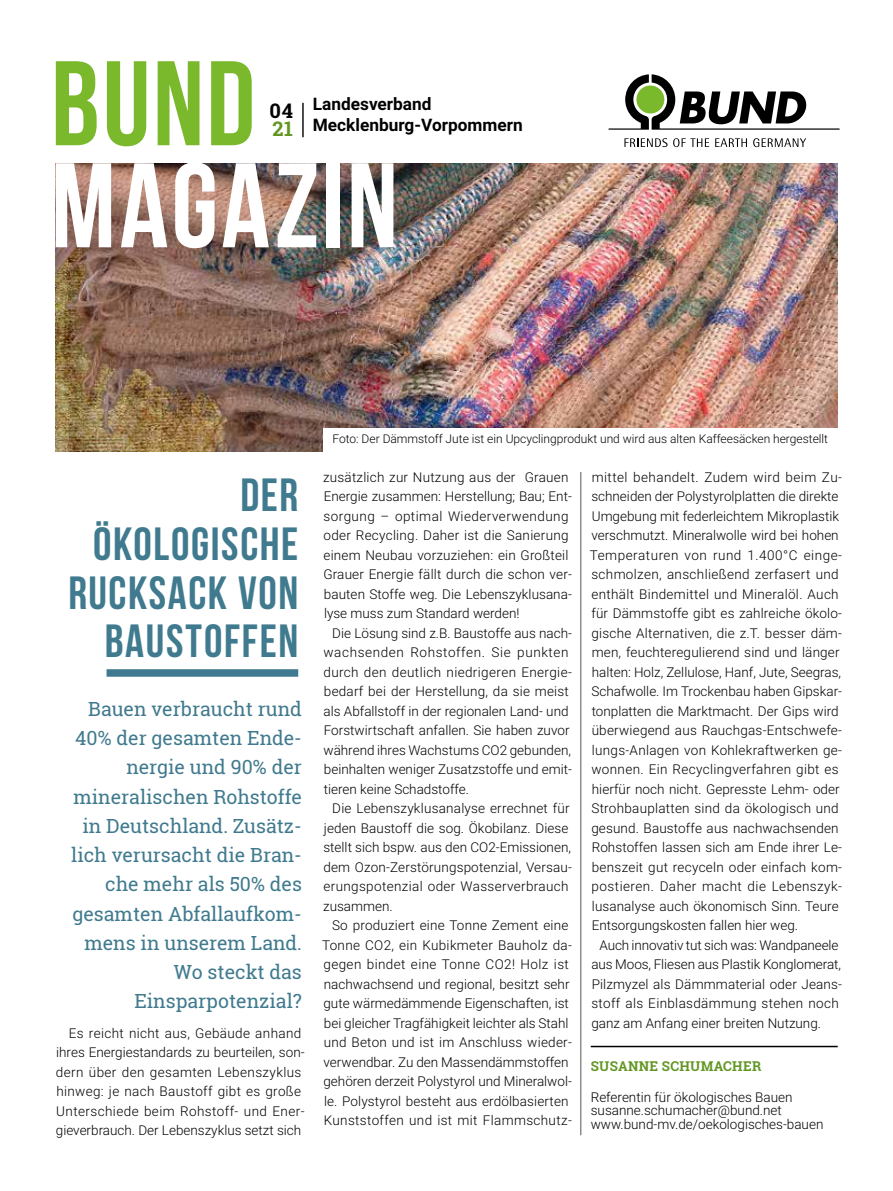
<style>
.page{position:relative;width:893px;height:1191px;background:#fff}
.page>*{position:absolute;margin:0;border:0;box-sizing:border-box;transform-origin:0 0}
.t1{font:700 120px "Bebas Neue";letter-spacing:.025em;color:#fff}
.t2{font:700 120px "Bebas Neue";color:#7bb92c}
.t3{font:700 46.5px/48.8px "Bebas Neue";letter-spacing:.035em;color:#407a8e;text-align:right}
.t4{font:700 20.1px "Roboto Slab";color:#000}
.t5{font:700 20.1px "Roboto Slab";color:#629623}
.t6{font:19.5px/29.2px "Roboto Slab";color:#407a8e;text-align:right}
.t7{font:700 17.25px/20.7px "Roboto";color:#000}
.t8{font:300 13.5px/19.5px "Roboto";letter-spacing:.005em;color:#000}
.t9{font:300 13.5px/19.5px "Roboto";letter-spacing:.025em;color:#000}
.t10{font:700 13.5px "Roboto Slab";letter-spacing:.02em;color:#629623}
.t11{font:300 12px "Roboto";color:#000}
</style>
<div class="page">
<img style="left:56px;top:164px;width:782px;height:288px">
<hr style="left:580px;top:472px;width:1px;height:663px;background:#575756">
<hr style="left:591px;top:1045px;width:247px;height:2px;background:#000">
<hr style="left:302px;top:103px;width:2px;height:34px;background:#000">
<svg style="left:608px;top:74px;width:232px;height:56px"></svg>
<svg style="left:624px;top:138px;width:43px;height:9px"></svg>
<svg style="left:673px;top:138px;width:36px;height:9px"></svg>
<svg style="left:715px;top:138px;width:32px;height:9px"></svg>
<svg style="left:753px;top:138px;width:53px;height:9px"></svg>
<div style="left:107px;top:669px;width:191px;height:7px;background:#407a8e"></div>
<div style="left:323px;top:428px;width:517px;height:25px;background:#fff"></div>
<h1 class="t2" style="left:51px;top:38px;width:206px">BUND</h1>
<p class="t7" style="left:313px;top:93px;width:211px">Landesverband<br>Mecklenburg-Vorpommern</p>
<h3 class="t4" style="left:270px;top:97px;width:25px">04</h3>
<h3 class="t5" style="left:272px;top:115px;width:22px">21</h3>
<h1 class="t1" style="left:51px;top:140px;width:349px">MAGAZIN</h1>
<h2 class="t3" style="left:68px;top:470px;width:231px">DER<br>ÖKOLOGISCHE<br>RUCKSACK VON<br>BAUSTOFFEN</h2>
<p class="t6" style="left:71px;top:694px;width:232px">Bauen verbraucht rund<br>40% der gesamten Ende&shy;nergie und 90% der mineralischen Rohstoffe in Deutschland. Zusätz&shy;lich verursacht die Bran&shy;che mehr als 50% des gesamten Abfallaufkom&shy;mens in unserem Land.<br>Wo steckt das<br>Einsparpotenzial?</p>
<p class="t9" style="left:56px;top:1022px;width:250px;text-indent:13px">Es reicht nicht aus, Gebäude anhand ihres Energiestandards zu beurteilen, son&shy;dern über den gesamten Lebenszyklus hinweg: je nach Baustoff gibt es große Unterschiede beim Rohstoff- und Ener&shy;gieverbrauch. Der Lebenszyklus setzt sich</p>
<p class="t11" style="left:332px;top:430px;width:497px">Foto: Der Dämmstoff Jute ist ein Upcyclingprodukt und wird aus alten Kaffeesäcken hergestellt</p>
<p class="t8" style="left:323px;top:467px;width:250px">zusätzlich zur Nutzung aus der Grauen Energie zusammen: Herstellung; Bau; Ent&shy;sorgung – optimal Wiederverwendung oder Recycling. Daher ist die Sanierung einem Neubau vorzuziehen: ein Großteil Grauer Energie fällt durch die schon ver&shy;bauten Stoffe weg. Die Lebenszyklusana&shy;lyse muss zum Standard werden!</p>
<p class="t8" style="left:323px;top:622px;width:250px;text-indent:9px">Die Lösung sind z.B. Baustoffe aus nach&shy;wachsenden Rohstoffen. Sie punkten durch den deutlich niedrigeren Energie&shy;bedarf bei der Herstellung, da sie meist als Abfallstoff in der regionalen Land- und Forstwirtschaft anfallen. Sie haben zuvor während ihres Wachstums CO2 gebunden, beinhalten weniger Zusatzstoffe und emit&shy;tieren keine Schadstoffe.</p>
<p class="t8" style="left:323px;top:798px;width:250px;text-indent:9px">Die Lebenszyklusanalyse errechnet für jeden Baustoff die sog. Ökobilanz. Diese stellt sich bspw. aus den CO2-Emissionen, dem Ozon-Zerstörungspotenzial, Versau&shy;erungspotenzial oder Wasserverbrauch zusammen.</p>
<p class="t8" style="left:322px;top:915px;width:251px;text-align:center">So produziert eine Tonne Zement eine Tonne CO2, ein Kubikmeter Bauholz da&shy;gegen bindet eine Tonne CO2! Holz ist nachwachsend und regional, besitzt sehr gute wärmedämmende Eigenschaften, ist bei gleicher Tragfähigkeit leichter als Stahl und Beton und ist im Anschluss wieder&shy;verwendbar. Zu den Massendämmstoffen gehören derzeit Polystyrol und Mineralwol&shy;le. Polystyrol besteht aus erdölbasierten Kunststoffen und ist mit Flammschutz-</p>
<p class="t8" style="left:590px;top:467px;width:254px">mittel behandelt. Zudem wird beim Zu&shy;schneiden der Polystyrolplatten die direkte Umgebung mit federleichtem Mikroplastik verschmutzt. Mineralwolle wird bei hohen Temperaturen von rund 1.400°C einge&shy;schmolzen, anschließend zerfasert und enthält Bindemittel und Mineralöl. Auch für Dämmstoffe gibt es zahlreiche ökolo&shy;gische Alternativen, die z.T. besser däm&shy;men, feuchteregulierend sind und länger halten: Holz, Zellulose, Hanf, Jute, Seegras, Schafwolle. Im Trockenbau haben Gipskar&shy;tonplatten die Marktmacht. Der Gips wird überwiegend aus Rauchgas-Entschwefe&shy;lungs-Anlagen von Kohlekraftwerken ge&shy;wonnen. Ein Recyclingverfahren gibt es hierfür noch nicht. Gepresste Lehm- oder Strohbauplatten sind da ökologisch und gesund. Baustoffe aus nachwachsenden Rohstoffen lassen sich am Ende ihrer Le&shy;benszeit gut recyceln oder einfach kom&shy;postieren. Daher macht die Lebenszyk&shy;lusanalyse auch ökonomisch Sinn. Teure Entsorgungskosten fallen hier weg.</p>
<p class="t8" style="left:591px;top:934px;width:252px;text-indent:8px">Auch innovativ tut sich was: Wandpaneele aus Moos, Fliesen aus Plastik Konglomerat, Pilzmyzel als Dämmmaterial oder Jeans&shy;stoff als Einblasdämmung stehen noch ganz am Anfang einer breiten Nutzung.</p>
<p class="t10" style="left:591px;top:1057px;width:172px">SUSANNE SCHUMACHER</p>
<p class="t8" style="left:591px;top:1089px;width:234px;line-height:13.5px">Referentin für ökologisches Bauen susanne.schumacher@bund.net www.bund-mv.de/oekologisches-bauen</p>
</div>
